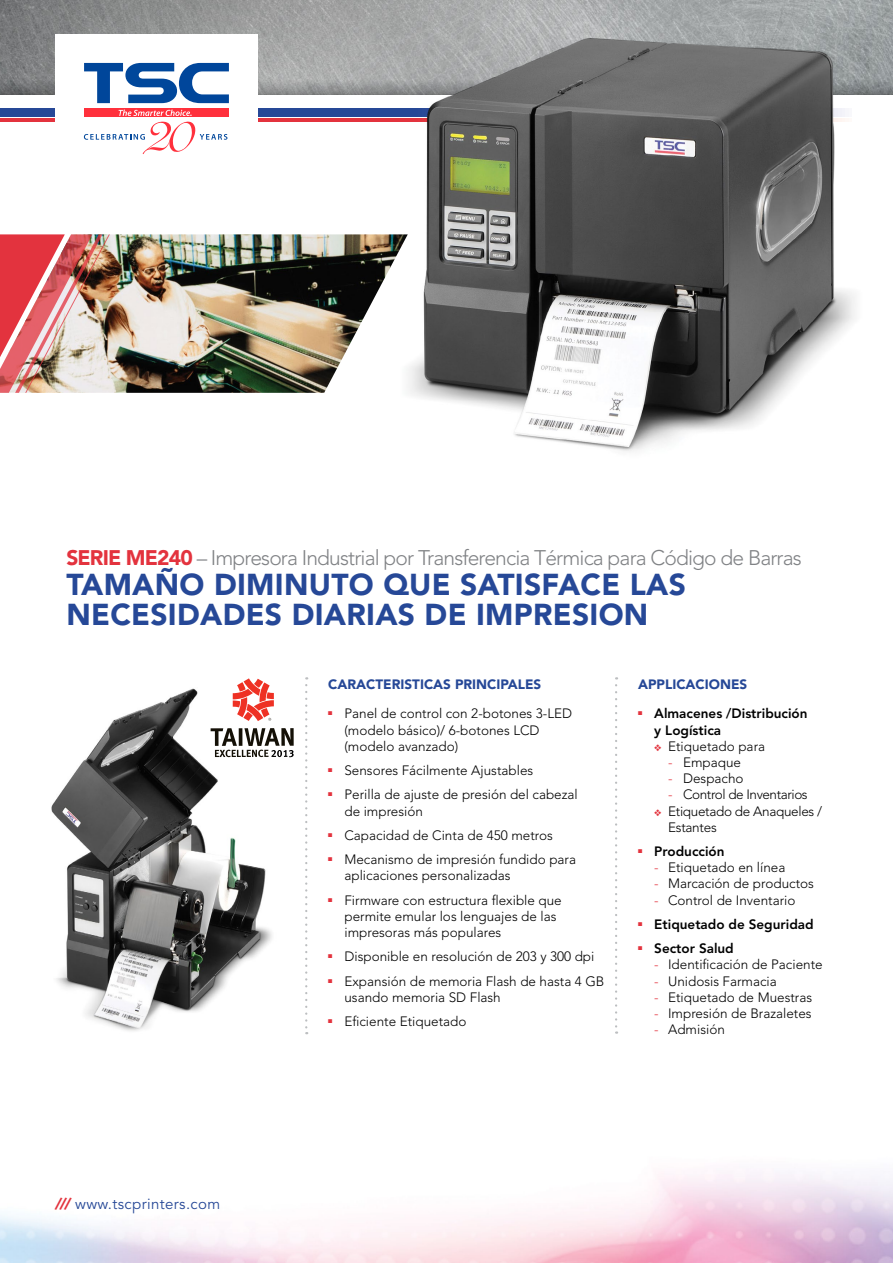
<style>
.page{position:relative;width:893px;height:1263px;background:#fff}
.page>*{position:absolute;margin:0;border:0;box-sizing:border-box;transform-origin:0 0}
.t1{font:900 30px/30px "Avenir";letter-spacing:.01em;color:#264897}
.t2{font:300 21px "Avenir";letter-spacing:-.04em;color:#808285}
.t3{font:15px "Avenir LT Pro";letter-spacing:.025em;color:#264897}
.t4{font:300 13.5px/16.2px "Avenir";color:#000}
.t5{font:800 13.5px/16.2px "Avenir";color:#000}
.t6{font:900 13.5px "Avenir";color:#264897}
.t7{font:300 13.5px/16.2px "Avenir";letter-spacing:-.025em;color:#000}
.t8{font:300 13.5px "Avenir";letter-spacing:-.03em;color:#000}
.s1{font-weight:900;color:#e3333e}
.s2{font-family:"Avenir";font-weight:900;font-style:italic;color:#e3333e}
.s3{color:#e3333e}
</style>
<div class="page">
<img style="left:0;top:0;width:893px;height:80px">
<svg style="left:0;top:80px;width:893px;height:14px;background:#8b8d8e"></svg>
<div style="left:0;top:108px;width:851px;height:8px;background:#264897"></div>
<hr style="left:0;top:119px;width:851px;height:2px;background:#e3333e">
<div style="left:55px;top:34px;width:203px;height:153px;background:#fff"></div>
<svg style="left:84px;top:63px;width:145px;height:40px"></svg>
<div style="left:84px;top:108px;width:145px;height:9px;background:#ff303c"></div>
<svg style="left:119px;top:110px;width:73px;height:6px"></svg>
<svg style="left:84px;top:122px;width:143px;height:32px"></svg>
<img style="left:110px;top:234px;width:287px;height:159px">
<img style="left:0;top:234px;width:110px;height:159px">
<img style="left:397px;top:38px;width:469px;height:414px">
<svg style="left:305px;top:685px;width:2px;height:349px"></svg>
<svg style="left:615px;top:685px;width:2px;height:349px"></svg>
<img style="left:51px;top:688px;width:229px;height:343px">
<svg style="left:233px;top:678px;width:41px;height:43px"></svg>
<svg style="left:211px;top:728px;width:83px;height:29px"></svg>
<img style="left:424px;top:39px;width:410px;height:407px">
<h2 class="t2" style="left:66px;top:545px;width:737px"><span class="s1">SERIE ME240</span> – Impresora Industrial por Transferencia Térmica para Código de Barras</h2>
<h1 class="t1" style="left:66px;top:569px;width:621px">TAMAÑO DIMINUTO QUE SATISFACE LAS<br>NECESIDADES DIARIAS DE IMPRESION</h1>
<p class="t3" style="left:55px;top:1194px;width:167px"><span class="s2">///</span> www.tscprinters.com</p>
<p class="t6" style="left:328px;top:676px;width:215px">CARACTERISTICAS PRINCIPALES</p>
<p class="t4" style="left:344px;top:705px;width:229px;text-indent:-16px"><sup>■</sup> Panel de control con 2-botones 3-LED (modelo básico)/ 6-botones LCD (modelo avanzado)</p>
<p class="t4" style="left:328px;top:762px;width:207px"><sup>■</sup> Sensores Fácilmente Ajustables</p>
<p class="t4" style="left:344px;top:786px;width:235px;text-indent:-16px"><sup>■</sup> Perilla de ajuste de presión del cabezal de impresión</p>
<p class="t4" style="left:328px;top:827px;width:226px"><sup>■</sup> Capacidad de Cinta de 450 metros</p>
<p class="t4" style="left:344px;top:851px;width:233px;text-indent:-16px"><sup>■</sup> Mecanismo de impresión fundido para aplicaciones personalizadas</p>
<p class="t4" style="left:344px;top:892px;width:219px;text-indent:-16px"><sup>■</sup> Firmware con estructura flexible que permite emular los lenguajes de las impresoras más populares</p>
<p class="t4" style="left:328px;top:948px;width:268px"><sup>■</sup> Disponible en resolución de 203 y 300 dpi</p>
<p class="t4" style="left:344px;top:973px;width:261px;text-indent:-16px"><sup>■</sup> Expansión de memoria Flash de hasta 4 GB usando memoria SD Flash</p>
<p class="t4" style="left:328px;top:1013px;width:140px"><sup>■</sup> Eficiente Etiquetado</p>
<p class="t6" style="left:638px;top:676px;width:111px">APPLICACIONES</p>
<p class="t5" style="left:654px;top:705px;width:155px;text-indent:-16px"><sup>■</sup> Almacenes /Distribución y Logística</p>
<p class="t4" style="left:654px;top:738px;width:112px"><span class="s3">❖</span> Etiquetado para</p>
<p class="t4" style="left:668px;top:754px;width:75px"><span class="s3">-</span> Empaque</p>
<p class="t4" style="left:668px;top:770px;width:77px"><span class="s3">-</span> Despacho</p>
<p class="t8" style="left:668px;top:787px;width:141px"><span class="s3">-</span> Control de Inventarios</p>
<p class="t7" style="left:668px;top:803px;width:156px;text-indent:-14px"><span class="s3">❖</span> Etiquetado de Anaqueles /<br>Estantes</p>
<p class="t5" style="left:638px;top:843px;width:88px"><sup>■</sup> Producción</p>
<p class="t4" style="left:654px;top:859px;width:133px"><span class="s3">-</span> Etiquetado en línea</p>
<p class="t4" style="left:654px;top:876px;width:161px"><span class="s3">-</span> Marcación de productos</p>
<p class="t4" style="left:654px;top:892px;width:143px"><span class="s3">-</span> Control de Inventario</p>
<p class="t5" style="left:638px;top:916px;width:177px"><sup>■</sup> Etiquetado de Seguridad</p>
<p class="t5" style="left:638px;top:940px;width:97px"><sup>■</sup> Sector Salud</p>
<p class="t4" style="left:654px;top:957px;width:170px"><span class="s3">-</span> Identificación de Paciente</p>
<p class="t4" style="left:654px;top:973px;width:124px"><span class="s3">-</span> Unidosis Farmacia</p>
<p class="t4" style="left:654px;top:989px;width:159px"><span class="s3">-</span> Etiquetado de Muestras</p>
<p class="t4" style="left:654px;top:1005px;width:159px"><span class="s3">-</span> Impresión de Brazaletes</p>
<p class="t4" style="left:654px;top:1021px;width:72px"><span class="s3">-</span> Admisión</p>
</div>
